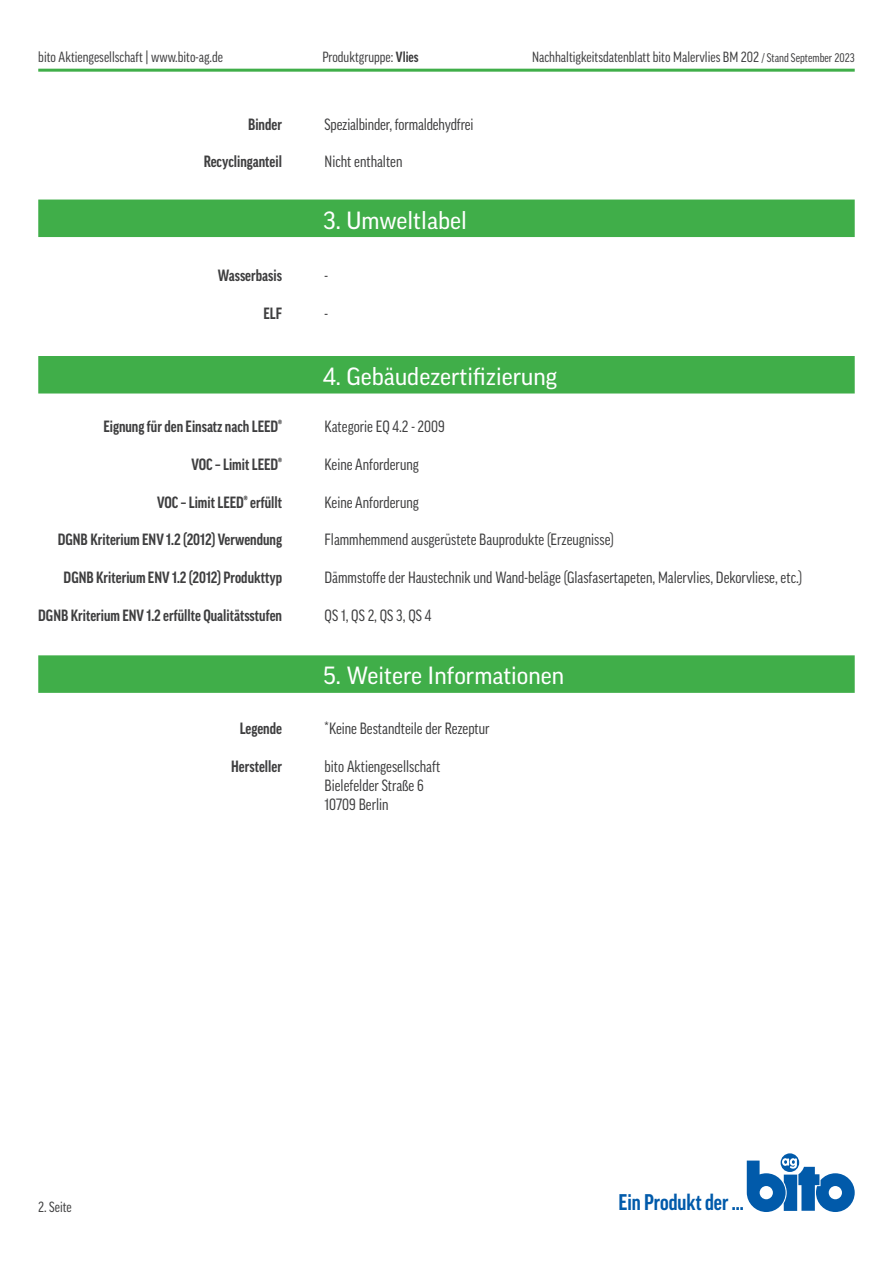
<style>
.page{position:relative;width:893px;height:1263px;background:#fff}
.page>*{position:absolute;margin:0;border:0;box-sizing:border-box;transform-origin:0 0}
.t1{font:24px "Good Pro";color:#fff}
.t2{font:700 condensed 21.9px "Good Pro";color:#015aaa}
.t3{font:condensed 15.75px/18.9px "Good Pro";color:#3e3e3f}
.t4{font:700 condensed 15.75px "Good Pro";color:#3e3e3f}
.t5{font:condensed 14.25px "Good Pro";color:#3e3e3f}
.s1{font-weight:700}
.s2{font-size:12px}
</style>
<div class="page">
<hr style="left:38px;top:69px;width:817px;height:3px;background:#40ae49">
<svg style="left:781px;top:1153px;width:18px;height:19px"></svg>
<svg style="left:747px;top:1158px;width:108px;height:54px"></svg>
<div style="left:38px;top:200px;width:817px;height:37px;background:#40ae49"></div>
<div style="left:38px;top:356px;width:817px;height:37px;background:#40ae49"></div>
<div style="left:38px;top:655px;width:817px;height:38px;background:#40ae49"></div>
<p class="t5" style="left:38px;top:49px;width:186px">bito Aktiengesellschaft | www.bito-ag.de</p>
<p class="t5" style="left:322px;top:49px;width:98px">Produktgruppe: <span class="s1">Vlies</span></p>
<p class="t5" style="left:532px;top:49px;width:324px">Nachhaltigkeitsdatenblatt bito Malervlies BM 202 <span class="s2">/ Stand September 2023</span></p>
<p class="t4" style="left:248px;top:115px;width:35px">Binder</p>
<p class="t4" style="left:204px;top:153px;width:80px">Recyclinganteil</p>
<p class="t4" style="left:218px;top:266px;width:66px">Wasserbasis</p>
<p class="t4" style="left:263px;top:304px;width:20px">ELF</p>
<p class="t4" style="left:103px;top:418px;width:180px">Eignung für den Einsatz nach LEED®</p>
<p class="t4" style="left:191px;top:455px;width:92px">VOC – Limit LEED®</p>
<p class="t4" style="left:157px;top:493px;width:127px">VOC – Limit LEED® erfüllt</p>
<p class="t4" style="left:58px;top:531px;width:226px">DGNB Kriterium ENV 1.2 (2012) Verwendung</p>
<p class="t4" style="left:64px;top:569px;width:220px">DGNB Kriterium ENV 1.2 (2012) Produkttyp</p>
<p class="t4" style="left:38px;top:607px;width:245px">DGNB Kriterium ENV 1.2 erfüllte Qualitätsstufen</p>
<p class="t4" style="left:240px;top:720px;width:44px">Legende</p>
<p class="t4" style="left:231px;top:758px;width:52px">Hersteller</p>
<p class="t3" style="left:325px;top:115px;width:150px">Spezialbinder, formaldehydfrei</p>
<p class="t3" style="left:325px;top:152px;width:79px">Nicht enthalten</p>
<h1 class="t1" style="left:323px;top:206px;width:145px">3. Umweltlabel</h1>
<p class="t3" style="left:325px;top:266px;width:5px">-</p>
<p class="t3" style="left:325px;top:304px;width:5px">-</p>
<h1 class="t1" style="left:323px;top:363px;width:236px">4. Gebäudezertifizierung</h1>
<p class="t3" style="left:325px;top:417px;width:122px">Kategorie EQ 4.2 - 2009</p>
<p class="t3" style="left:325px;top:455px;width:96px">Keine Anforderung</p>
<p class="t3" style="left:325px;top:493px;width:96px">Keine Anforderung</p>
<p class="t3" style="left:325px;top:530px;width:291px">Flammhemmend ausgerüstete Bauprodukte (Erzeugnisse)</p>
<p class="t3" style="left:325px;top:568px;width:479px">Dämmstoffe der Haustechnik und Wand-beläge (Glasfasertapeten, Malervlies, Dekorvliese, etc.)</p>
<p class="t3" style="left:325px;top:606px;width:108px">QS 1, QS 2, QS 3, QS 4</p>
<h1 class="t1" style="left:323px;top:662px;width:242px">5. Weitere Informationen</h1>
<p class="t3" style="left:325px;top:719px;width:167px">*Keine Bestandteile der Rezeptur</p>
<p class="t3" style="left:325px;top:757px;width:117px">bito Aktiengesellschaft<br>Bielefelder Straße 6<br>10709 Berlin</p>
<p class="t5" style="left:38px;top:1199px;width:35px">2. Seite</p>
<h2 class="t2" style="left:618px;top:1190px;width:127px">Ein Produkt der ...</h2>
</div>
